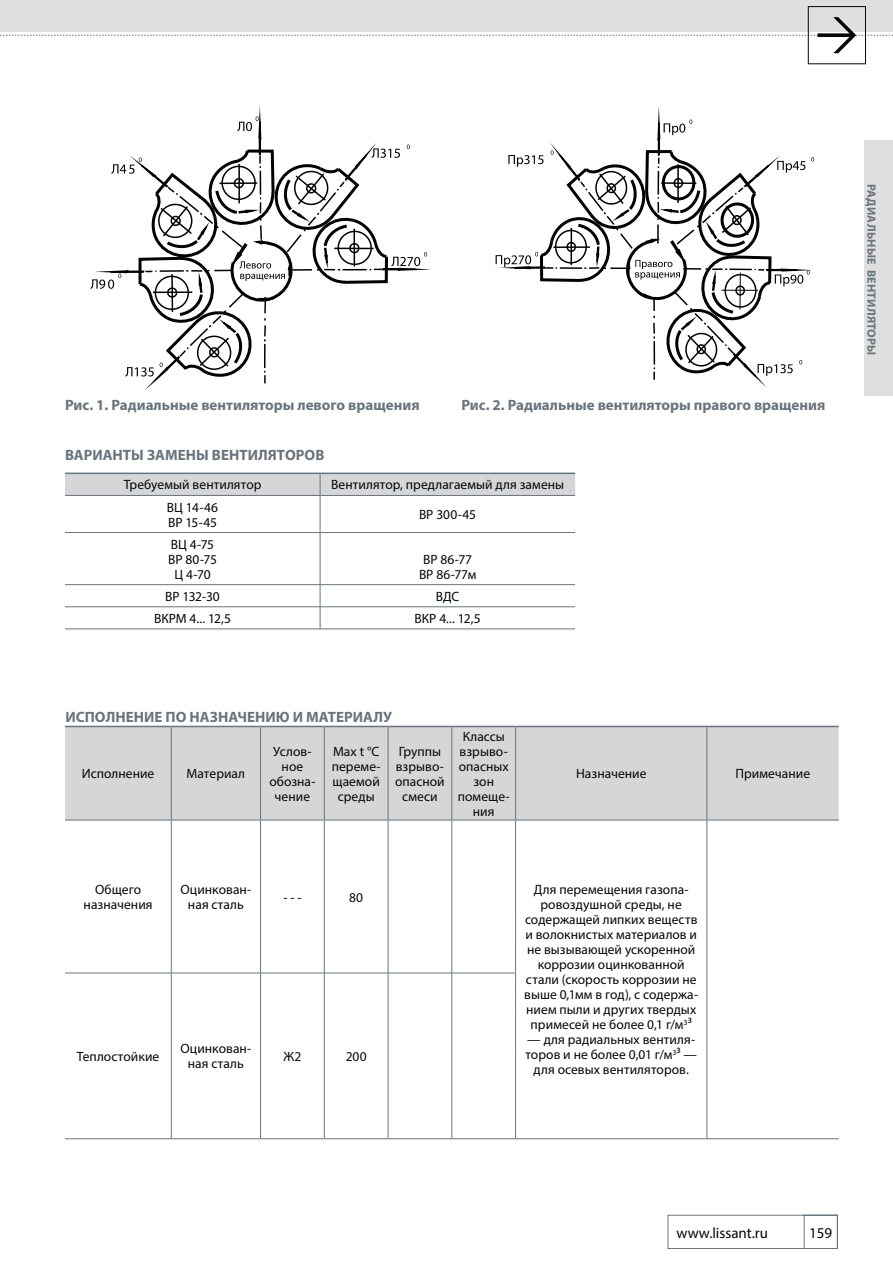
<style>
.page{position:relative;width:893px;height:1263px;background:#fff}
.page>*{position:absolute;margin:0;border:0;box-sizing:border-box;transform-origin:0 0}
.t1{font:700 15px "Myriad Pro";color:#6a747c}
.t2{font:15px "Myriad Pro";color:#040809}
.t3{font:13.5px/15px "Myriad Pro";letter-spacing:.005em;color:#040809;text-align:center}
.t4{font:700 12px "Myriad Pro";letter-spacing:.02em;color:#6a747c}
</style>
<div class="page">
<svg style="left:667px;top:1215px;width:171px;height:34px"></svg>
<div style="left:0;top:0;width:893px;height:31px;background:#e0dfe0"></div>
<div style="left:808px;top:6px;width:58px;height:58px;border:1px solid #040809"></div>
<svg style="left:0;top:17px;width:893px;height:36px"></svg>
<div style="left:864px;top:141px;width:29px;height:255px;background:#e0dfe0"></div>
<hr style="left:65px;top:629px;width:510px;height:1px;background:#6a747c">
<svg style="left:65px;top:473px;width:510px;height:22px;background:#d0d0d4"></svg>
<hr style="left:65px;top:495px;width:255px;height:1px;background:#6a747c">
<hr style="left:320px;top:496px;width:1px;height:36px;background:#6a747c">
<hr style="left:320px;top:495px;width:255px;height:1px;background:#6a747c">
<hr style="left:65px;top:532px;width:255px;height:1px;background:#6a747c">
<hr style="left:320px;top:533px;width:1px;height:51px;background:#6a747c">
<hr style="left:320px;top:532px;width:255px;height:1px;background:#6a747c">
<hr style="left:65px;top:584px;width:255px;height:1px;background:#6a747c">
<hr style="left:320px;top:584px;width:255px;height:1px;background:#6a747c">
<hr style="left:65px;top:607px;width:255px;height:1px;background:#6a747c">
<svg style="left:320px;top:585px;width:1px;height:44px"></svg>
<hr style="left:320px;top:607px;width:255px;height:1px;background:#6a747c">
<div style="left:65px;top:727px;width:774px;height:93px;background:#d6d6d9"></div>
<hr style="left:65px;top:820px;width:196px;height:1px;background:#6a747c">
<hr style="left:261px;top:820px;width:63px;height:1px;background:#6a747c">
<hr style="left:65px;top:726px;width:106px;height:1px;background:#6a747c">
<hr style="left:324px;top:820px;width:128px;height:1px;background:#6a747c">
<hr style="left:171px;top:727px;width:1px;height:93px;background:#6a747c">
<hr style="left:452px;top:820px;width:64px;height:1px;background:#6a747c">
<hr style="left:171px;top:726px;width:90px;height:1px;background:#6a747c">
<hr style="left:516px;top:820px;width:323px;height:1px;background:#6a747c">
<hr style="left:260px;top:727px;width:1px;height:93px;background:#6a747c">
<hr style="left:261px;top:726px;width:63px;height:1px;background:#6a747c">
<hr style="left:324px;top:727px;width:1px;height:93px;background:#6a747c">
<hr style="left:324px;top:726px;width:64px;height:1px;background:#6a747c">
<hr style="left:516px;top:1138px;width:323px;height:1px;background:#6a747c">
<hr style="left:388px;top:727px;width:1px;height:93px;background:#6a747c">
<hr style="left:388px;top:726px;width:64px;height:1px;background:#6a747c">
<hr style="left:65px;top:1138px;width:196px;height:1px;background:#6a747c">
<hr style="left:261px;top:1138px;width:63px;height:1px;background:#6a747c">
<hr style="left:451px;top:727px;width:1px;height:93px;background:#6a747c">
<hr style="left:452px;top:726px;width:64px;height:1px;background:#6a747c">
<hr style="left:324px;top:1138px;width:128px;height:1px;background:#6a747c">
<hr style="left:452px;top:1138px;width:64px;height:1px;background:#6a747c">
<hr style="left:515px;top:727px;width:1px;height:93px;background:#6a747c">
<hr style="left:706px;top:727px;width:1px;height:93px;background:#6a747c">
<hr style="left:706px;top:820px;width:1px;height:153px;background:#6a747c">
<hr style="left:706px;top:973px;width:1px;height:165px;background:#6a747c">
<hr style="left:516px;top:726px;width:323px;height:1px;background:#6a747c">
<hr style="left:171px;top:820px;width:1px;height:153px;background:#6a747c">
<hr style="left:260px;top:820px;width:1px;height:153px;background:#6a747c">
<hr style="left:324px;top:820px;width:1px;height:153px;background:#6a747c">
<hr style="left:388px;top:820px;width:1px;height:153px;background:#6a747c">
<hr style="left:451px;top:820px;width:1px;height:153px;background:#6a747c">
<hr style="left:515px;top:820px;width:1px;height:153px;background:#6a747c">
<hr style="left:65px;top:973px;width:106px;height:1px;background:#6a747c">
<hr style="left:171px;top:973px;width:1px;height:165px;background:#6a747c">
<hr style="left:171px;top:973px;width:90px;height:1px;background:#6a747c">
<hr style="left:260px;top:973px;width:1px;height:165px;background:#6a747c">
<hr style="left:261px;top:973px;width:63px;height:1px;background:#6a747c">
<hr style="left:324px;top:973px;width:1px;height:165px;background:#6a747c">
<hr style="left:324px;top:973px;width:64px;height:1px;background:#6a747c">
<hr style="left:388px;top:973px;width:1px;height:165px;background:#6a747c">
<hr style="left:388px;top:973px;width:64px;height:1px;background:#6a747c">
<hr style="left:451px;top:973px;width:1px;height:165px;background:#6a747c">
<hr style="left:515px;top:973px;width:1px;height:165px;background:#6a747c">
<hr style="left:452px;top:973px;width:64px;height:1px;background:#6a747c">
<svg style="left:90px;top:106px;width:341px;height:285px"></svg>
<svg style="left:495px;top:106px;width:320px;height:282px"></svg>
<p class="t1" style="left:65px;top:396px;width:356px">Рис. 1. Радиальные вентиляторы левого вращения</p>
<p class="t1" style="left:461px;top:396px;width:365px">Рис. 2. Радиальные вентиляторы правого вращения</p>
<p class="t1" style="left:65px;top:446px;width:261px">ВАРИАНТЫ ЗАМЕНЫ ВЕНТИЛЯТОРОВ</p>
<p class="t3" style="left:124px;top:478px;width:139px">Требуемый вентилятор</p>
<p class="t3" style="left:331px;top:478px;width:235px">Вентилятор, предлагаемый для замены</p>
<p class="t3" style="left:167px;top:500px;width:53px;text-align:left">ВЦ 14-46<br>ВР 15-45</p>
<p class="t3" style="left:419px;top:508px;width:59px">ВР 300-45</p>
<p class="t3" style="left:168px;top:537px;width:50px">ВЦ 4-75<br>ВР 80-75<br>Ц 4-70</p>
<p class="t3" style="left:419px;top:552px;width:59px">ВР 86-77<br>ВР 86-77м</p>
<p class="t3" style="left:165px;top:590px;width:56px">ВР 132-30</p>
<p class="t3" style="left:436px;top:590px;width:25px">ВДС</p>
<p class="t3" style="left:154px;top:612px;width:78px">ВКРМ 4... 12,5</p>
<p class="t3" style="left:415px;top:612px;width:68px">ВКР 4... 12,5</p>
<p class="t1" style="left:66px;top:708px;width:328px">ИСПОЛНЕНИЕ ПО НАЗНАЧЕНИЮ И МАТЕРИАЛУ</p>
<p class="t3" style="left:82px;top:767px;width:74px">Исполнение</p>
<p class="t3" style="left:187px;top:767px;width:60px">Материал</p>
<p class="t3" style="left:269px;top:745px;width:48px">Услов&shy;ное обозна&shy;чение</p>
<p class="t3" style="left:332px;top:745px;width:50px">Мах t °C переме&shy;щаемой среды</p>
<p class="t3" style="left:395px;top:745px;width:51px">Группы взрыво&shy;опасной смеси</p>
<p class="t3" style="left:458px;top:730px;width:53px">Классы взрыво&shy;опасных зон помеще&shy;ния</p>
<p class="t3" style="left:576px;top:767px;width:72px">Назначение</p>
<p class="t3" style="left:735px;top:767px;width:76px">Примечание</p>
<p class="t3" style="left:84px;top:883px;width:70px">Общего назначения</p>
<p class="t3" style="left:180px;top:883px;width:72px">Оцинкован&shy;ная сталь</p>
<p class="t3" style="left:283px;top:890px;width:20px">- - -</p>
<p class="t3" style="left:349px;top:890px;width:15px">80</p>
<p class="t3" style="left:524px;top:883px;width:175px">Для перемещения газопа&shy;ровоздушной среды, не содержащей липких веществ и волокнистых материалов и не вызывающей ускоренной коррозии оцинкованной стали (скорость коррозии не выше 0,1мм в год), с содержа&shy;нием пыли и других твердых примесей не более 0,1 г/м<sup>3</sup>³</p>
<p class="t3" style="left:525px;top:1033px;width:173px">— для радиальных вентиля&shy;торов и не более 0,01 г/м<sup>3</sup>³ — для осевых вентиляторов.</p>
<p class="t3" style="left:77px;top:1050px;width:84px">Теплостойкие</p>
<p class="t3" style="left:180px;top:1042px;width:72px">Оцинкован&shy;ная сталь</p>
<p class="t3" style="left:283px;top:1050px;width:20px">Ж2</p>
<p class="t3" style="left:346px;top:1050px;width:22px">200</p>
<p class="t4" style="left:879px;top:184px;width:173px;rotate:90deg">РАДИАЛЬНЫЕ ВЕНТИЛЯТОРЫ</p>
<p class="t2" style="left:676px;top:1227px;width:93px">www.lissant.ru</p>
<p class="t2" style="left:809px;top:1227px;width:25px">159</p>
</div>
